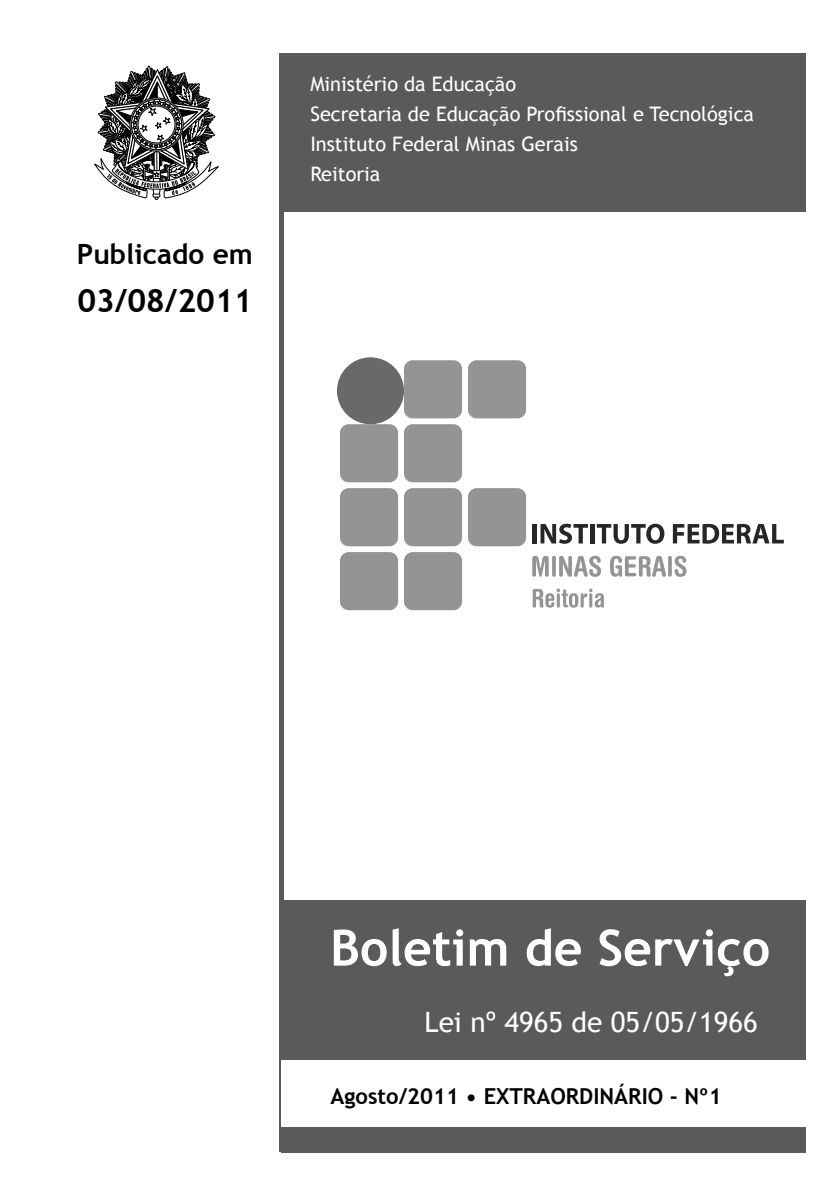
<style>
.page{position:relative;width:840px;height:1191px;background:#fff}
.page>*{position:absolute;margin:0;border:0;box-sizing:border-box;transform-origin:0 0}
.t1{font:700 50px "Trebuchet MS";color:#fff}
.t2{font:700 32px "Trebuchet MS";color:#000}
.t3{font:28px "Trebuchet MS";color:#fff}
.t4{font:700 28px "Trebuchet MS";color:#000}
.t5{font:700 22px "Trebuchet MS";color:#000}
.t6{font:20px/30px "Trebuchet MS";color:#fff}
</style>
<div class="page">
<svg style="left:94px;top:65px;width:125px;height:135px"></svg>
<div style="left:280px;top:53px;width:525px;height:159px;background:#595a5c"></div>
<div style="left:279px;top:53px;width:5px;height:1099px;background:#595a5c"></div>
<div style="left:340px;top:424px;width:58px;height:58px;background:#949494;border-radius:9px"></div>
<div style="left:340px;top:488px;width:58px;height:58px;background:#949494;border-radius:9px"></div>
<div style="left:340px;top:552px;width:58px;height:58px;background:#949494;border-radius:9px"></div>
<div style="left:403px;top:360px;width:59px;height:58px;background:#949494;border-radius:9px"></div>
<div style="left:403px;top:424px;width:59px;height:58px;background:#949494;border-radius:9px"></div>
<div style="left:403px;top:488px;width:59px;height:58px;background:#949494;border-radius:9px"></div>
<div style="left:467px;top:488px;width:59px;height:58px;background:#949494;border-radius:9px"></div>
<div style="left:403px;top:552px;width:59px;height:58px;background:#949494;border-radius:9px"></div>
<div style="left:467px;top:360px;width:59px;height:58px;background:#949494;border-radius:9px"></div>
<div style="left:337px;top:357px;width:67px;height:67px;background:#696969;border-radius:50%"></div>
<hr style="left:532px;top:524px;width:4px;height:19px;background:#262626">
<svg style="left:540px;top:524px;width:47px;height:20px"></svg>
<hr style="left:590px;top:524px;width:4px;height:19px;background:#262626">
<svg style="left:596px;top:524px;width:68px;height:20px"></svg>
<svg style="left:672px;top:524px;width:111px;height:19px"></svg>
<svg style="left:532px;top:556px;width:154px;height:21px"></svg>
<svg style="left:532px;top:588px;width:71px;height:19px"></svg>
<div style="left:280px;top:900px;width:525px;height:252px;background:#595a5c"></div>
<div style="left:280px;top:1060px;width:525px;height:66px;background:#fff"></div>
<h3 class="t4" style="left:77px;top:237px;width:177px">Publicado em</h3>
<h2 class="t2" style="left:77px;top:281px;width:176px">03/08/2011</h2>
<p class="t6" style="left:310px;top:69px;width:445px">Ministério da Educação<br>Secretaria de Educação Profissional e Tecnológica<br>Instituto Federal Minas Gerais<br>Reitoria</p>
<h1 class="t1" style="left:330px;top:916px;width:441px">Boletim de Serviço</h1>
<h3 class="t3" style="left:424px;top:1006px;width:334px">Lei nº 4965 de 05/05/1966</h3>
<p class="t5" style="left:330px;top:1082px;width:392px">Agosto/2011 • EXTRAORDINÁRIO - Nº1</p>
</div>
